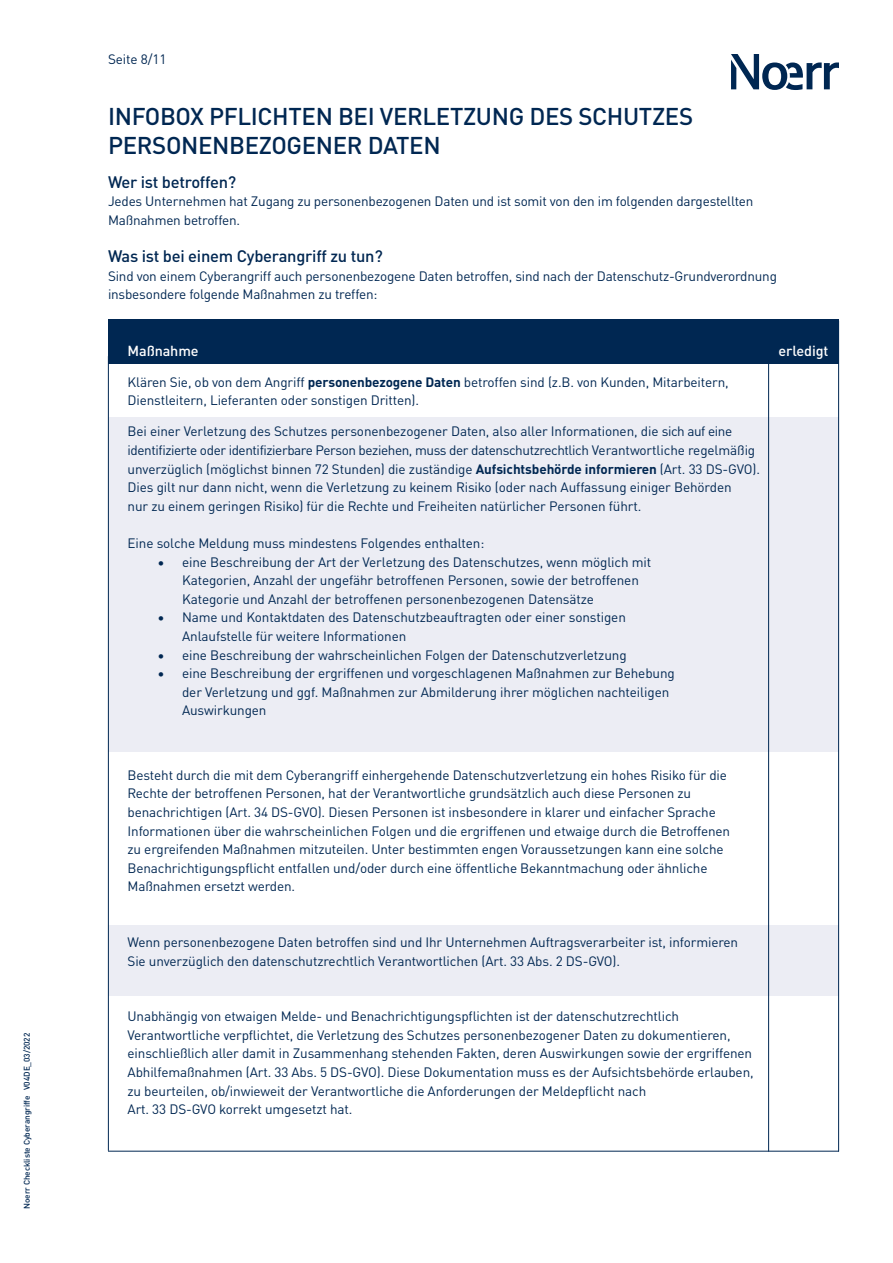
<style>
.page{position:relative;width:893px;height:1263px;background:#fff}
.page>*{position:absolute;margin:0;border:0;box-sizing:border-box;transform-origin:0 0}
.t1{font:500 24px/28.8px "DIN Pro";letter-spacing:-.015em;color:#002752}
.t2{font:500 16.5px "DIN Pro";letter-spacing:-.015em;color:#002752}
.t3{font:500 14.4px "DIN Pro";letter-spacing:-.01em;color:#fff}
.t4{font:13.5px/18.6px "DIN Pro";letter-spacing:-.01em;color:#002752}
.t5{font:500 8.25px "DIN Pro";letter-spacing:-.01em;color:#002752}
.s1{font-weight:700}
</style>
<div class="page">
<div style="left:109px;top:417px;width:730px;height:335px;background:#ecedf4"></div>
<div style="left:109px;top:925px;width:730px;height:71px;background:#ecedf4"></div>
<div style="left:108px;top:319px;width:731px;height:45px;background:#002752"></div>
<hr style="left:768px;top:321px;width:1px;height:830px;background:#002752">
<hr style="left:838px;top:321px;width:1px;height:830px;background:#002752">
<hr style="left:108px;top:1151px;width:731px;height:1px;background:#002752">
<svg style="left:731px;top:54px;width:108px;height:36px"></svg>
<hr style="left:108px;top:356px;width:1px;height:795px;background:#002752">
<p class="t5" style="left:20px;top:1209px;width:178px;rotate:-90deg">Noerr Checkliste Cyberangriffe V04DE_03/2022</p>
<p class="t4" style="left:108px;top:49px;width:60px">Seite 8/11</p>
<h1 class="t1" style="left:108px;top:100px;width:587px">INFOBOX PFLICHTEN BEI VERLETZUNG DES SCHUTZES<br>PERSONENBEZOGENER DATEN</h1>
<p class="t2" style="left:108px;top:169px;width:130px">Wer ist betroffen?</p>
<p class="t4" style="left:108px;top:191px;width:647px">Jedes Unternehmen hat Zugang zu personenbezogenen Daten und ist somit von den im folgenden dargestellten<br>Maßnahmen betroffen.</p>
<p class="t2" style="left:108px;top:243px;width:276px">Was ist bei einem Cyberangriff zu tun?</p>
<p class="t4" style="left:108px;top:265px;width:670px">Sind von einem Cyberangriff auch personenbezogene Daten betroffen, sind nach der Datenschutz-Grundverordnung insbesondere folgende Maßnahmen zu treffen:</p>
<p class="t3" style="left:128px;top:340px;width:73px">Maßnahme</p>
<p class="t4" style="left:128px;top:372px;width:603px">Klären Sie, ob von dem Angriff <span class="s1">personenbezogene Daten</span> betroffen sind (z.B. von Kunden, Mitarbeitern,<br>Dienstleitern, Lieferanten oder sonstigen Dritten).</p>
<p class="t4" style="left:128px;top:421px;width:634px">Bei einer Verletzung des Schutzes personenbezogener Daten, also aller Informationen, die sich auf eine identifizierte oder identifizierbare Person beziehen, muss der datenschutzrechtlich Verantwortliche regelmäßig unverzüglich (möglichst binnen 72 Stunden) die zuständige <span class="s1">Aufsichtsbehörde informieren</span> (Art. 33 DS-GVO).<br>Dies gilt nur dann nicht, wenn die Verletzung zu keinem Risiko (oder nach Auffassung einiger Behörden<br>nur zu einem geringen Risiko) für die Rechte und Freiheiten natürlicher Personen führt.</p>
<p class="t4" style="left:128px;top:533px;width:358px">Eine solche Meldung muss mindestens Folgendes enthalten:</p>
<p class="t4" style="left:182px;top:551px;width:471px;text-indent:-25px">• eine Beschreibung der Art der Verletzung des Datenschutzes, wenn möglich mit<br>Kategorien, Anzahl der ungefähr betroffenen Personen, sowie der betroffenen<br>Kategorie und Anzahl der betroffenen personenbezogenen Datensätze</p>
<p class="t4" style="left:182px;top:607px;width:445px;text-indent:-25px">• Name und Kontaktdaten des Datenschutzbeauftragten oder einer sonstigen<br>Anlaufstelle für weitere Informationen</p>
<p class="t4" style="left:157px;top:645px;width:471px">• eine Beschreibung der wahrscheinlichen Folgen der Datenschutzverletzung</p>
<p class="t4" style="left:182px;top:663px;width:494px;text-indent:-25px">• eine Beschreibung der ergriffenen und vorgeschlagenen Maßnahmen zur Behebung der Verletzung und ggf. Maßnahmen zur Abmilderung ihrer möglichen nachteiligen<br>Auswirkungen</p>
<p class="t3" style="left:778px;top:340px;width:51px">erledigt</p>
<p class="t4" style="left:128px;top:765px;width:604px">Besteht durch die mit dem Cyberangriff einhergehende Datenschutzverletzung ein hohes Risiko für die Rechte der betroffenen Personen, hat der Verantwortliche grundsätzlich auch diese Personen zu benachrichtigen (Art. 34 DS-GVO). Diesen Personen ist insbesondere in klarer und einfacher Sprache Informationen über die wahrscheinlichen Folgen und die ergriffenen und etwaige durch die Betroffenen zu ergreifenden Maßnahmen mitzuteilen. Unter bestimmten engen Voraussetzungen kann eine solche Benachrichtigungspflicht entfallen und/oder durch eine öffentliche Bekanntmachung oder ähnliche Maßnahmen ersetzt werden.</p>
<p class="t4" style="left:128px;top:932px;width:612px">Wenn personenbezogene Daten betroffen sind und Ihr Unternehmen Auftragsverarbeiter ist, informieren<br>Sie unverzüglich den datenschutzrechtlich Verantwortlichen (Art. 33 Abs. 2 DS-GVO).</p>
<p class="t4" style="left:128px;top:1006px;width:628px">Unabhängig von etwaigen Melde- und Benachrichtigungspflichten ist der datenschutzrechtlich Verantwortliche verpflichtet, die Verletzung des Schutzes personenbezogener Daten zu dokumentieren, einschließlich aller damit in Zusammenhang stehenden Fakten, deren Auswirkungen sowie der ergriffenen Abhilfemaßnahmen (Art. 33 Abs. 5 DS-GVO). Diese Dokumentation muss es der Aufsichtsbehörde erlauben, zu beurteilen, ob/inwieweit der Verantwortliche die Anforderungen der Meldepflicht nach<br>Art. 33 DS-GVO korrekt umgesetzt hat.</p>
</div>
